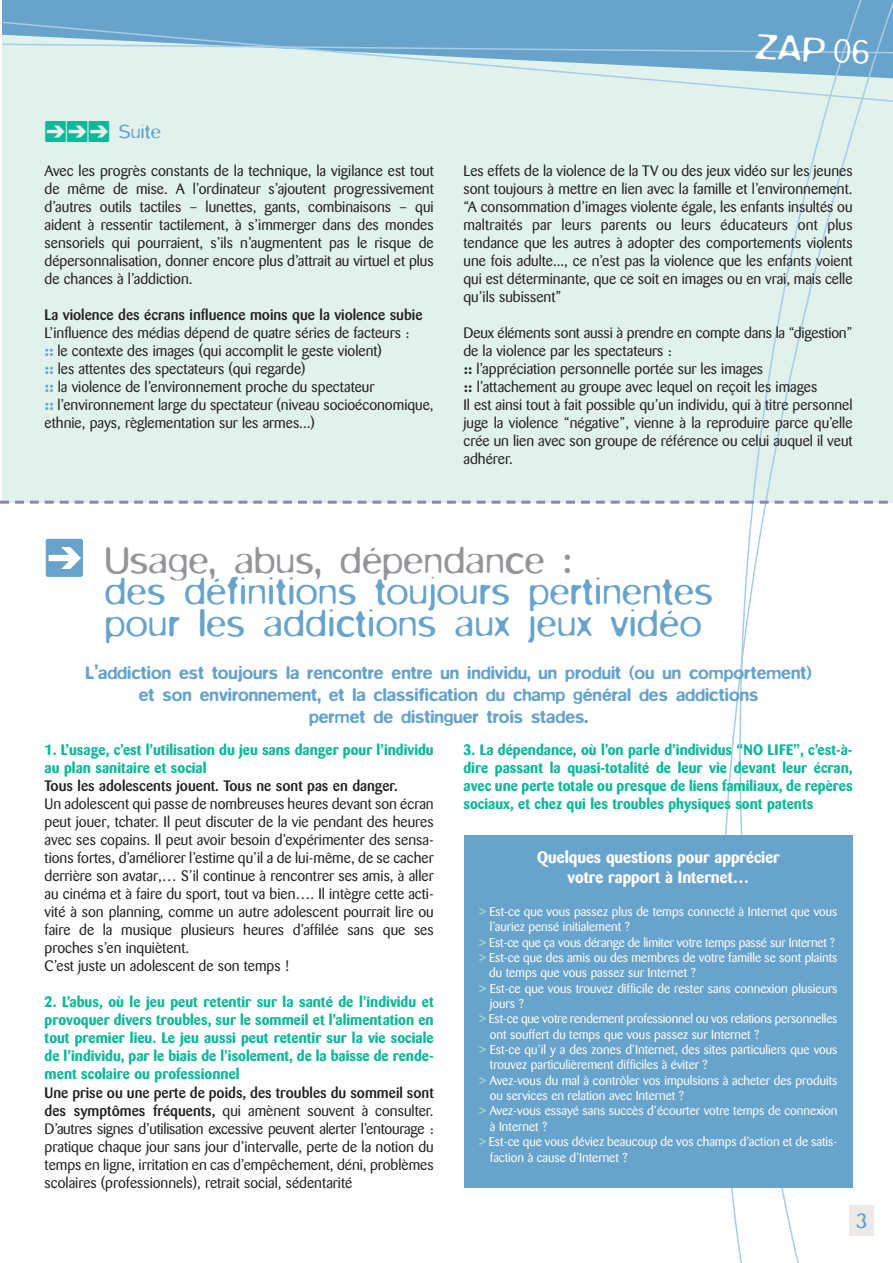
<style>
.page{position:relative;width:893px;height:1263px;background:#fff}
.page>*{position:absolute;margin:0;border:0;box-sizing:border-box;transform-origin:0 0}
.t1{font:300 42px/31.5px "Blur";color:#67a3cb}
.t2{font:300 42px "Blur";color:#939598}
.t3{font:300 39px "Blur";color:#fff}
.t4{font:300 24px "Blur";color:#67a3cb}
.t5{font:300 21px "Blur";color:#67a3cb}
.t6{font:500 18px/21.6px "Blur";color:#67a3cb;text-align:center}
.t7{font:700 16.5px/19.8px "Barmeno";color:#fff;text-align:center}
.t8{font:15px/18px "Barmeno";color:#231f20;text-align:justify}
.t9{font:700 15px/18px "Barmeno";color:#0db899;text-align:justify}
.t10{font:500 15px "Barmeno";color:#231f20}
.t11{font:12.75px "Barmeno";color:#fff}
.s1{font-weight:800;color:#67a3cb}
.s2{font-weight:700}
.s3{font-weight:500}
.s4{font-weight:700;color:#a1d7c8}
</style>
<div class="page">
<div style="left:2px;top:0;width:891px;height:502px;background:#e1f1ec"></div>
<div style="left:2px;top:0;width:626px;height:16px;background:#67a3cb"></div>
<svg style="left:628px;top:0;width:244px;height:1263px"></svg>
<svg style="left:2px;top:16px;width:891px;height:90px"></svg>
<div style="left:849px;top:1205px;width:24px;height:30px;background:#ece9e7"></div>
<svg style="left:0;top:501px;width:893px;height:3px"></svg>
<div style="left:464px;top:835px;width:389px;height:353px;background:#67a3cb"></div>
<h3 class="t5" style="left:119px;top:119px;width:44px">Suite</h3>
<p class="t8" style="left:45px;top:163px;width:391px">Avec les progrès constants de la technique, la vigilance est tout de même de mise. A l’ordinateur s’ajoutent progressivement d’autres outils tactiles – lunettes, gants, combinaisons – qui aident à ressentir tactilement, à s’immerger dans des mondes sensoriels qui pourraient, s’ils n’augmentent pas le risque de dépersonnalisation, donner encore plus d’attrait au virtuel et plus de chances à l’addiction.</p>
<p class="t10" style="left:45px;top:309px;width:379px">La violence des écrans influence moins que la violence subie</p>
<p class="t8" style="left:45px;top:325px;width:391px;text-align:left">L’influence des médias dépend de quatre séries de facteurs :<br><span class="s1">::</span> le contexte des images (qui accomplit le geste violent)<br><span class="s1">::</span> les attentes des spectateurs (qui regarde)<br><span class="s1">::</span> la violence de l’environnement proche du spectateur<br><span class="s1">::</span> l’environnement large du spectateur (niveau socioéconomique, ethnie, pays, règlementation sur les armes...)</p>
<h2 class="t3" style="left:756px;top:22px;width:116px;rotate:3deg">ZAP 06</h2>
<p class="t8" style="left:463px;top:163px;width:391px">Les effets de la violence de la TV ou des jeux vidéo sur les jeunes sont toujours à mettre en lien avec la famille et l’environnement. “A consommation d’images violente égale, les enfants insultés ou maltraités par leurs parents ou leurs éducateurs ont plus tendance que les autres à adopter des comportements violents une fois adulte..., ce n’est pas la violence que les enfants voient qui est déterminante, que ce soit en images ou en vrai, mais celle qu’ils subissent”</p>
<p class="t8" style="left:463px;top:325px;width:391px;text-align:left">Deux éléments sont aussi à prendre en compte dans la “digestion” de la violence par les spectateurs :<br><span class="s2">::</span> l’appréciation personnelle portée sur les images<br><span class="s2">::</span> l’attachement au groupe avec lequel on reçoit les images<br>Il est ainsi tout à fait possible qu’un individu, qui à titre personnel juge la violence “négative”, vienne à la reproduire parce qu’elle crée un lien avec son groupe de référence ou celui auquel il veut adhérer.</p>
<h1 class="t2" style="left:104px;top:534px;width:469px">Usage, abus, dépendance :</h1>
<h1 class="t1" style="left:104px;top:574px;width:610px">des définitions toujours pertinentes pour les addictions aux jeux vidéo</h1>
<p class="t6" style="left:85px;top:662px;width:728px">L’addiction est toujours la rencontre entre un individu, un produit (ou un comportement) et son environnement, et la classification du champ général des addictions<br>permet de distinguer trois stades.</p>
<p class="t9" style="left:45px;top:742px;width:391px">1. L’usage, c’est l’utilisation du jeu sans danger pour l’individu au plan sanitaire et social</p>
<p class="t10" style="left:45px;top:780px;width:355px">Tous les adolescents jouent. Tous ne sont pas en danger.</p>
<p class="t8" style="left:45px;top:796px;width:391px;text-align:left">Un adolescent qui passe de nombreuses heures devant son écran peut jouer, tchater. Il peut discuter de la vie pendant des heures avec ses copains. Il peut avoir besoin d’expérimenter des sensa&shy;tions fortes, d’améliorer l’estime qu’il a de lui-même, de se cacher derrière son avatar,… S’il continue à rencontrer ses amis, à aller au cinéma et à faire du sport, tout va bien…. Il intègre cette acti&shy;vité à son planning, comme un autre adolescent pourrait lire ou faire de la musique plusieurs heures d’affilée sans que ses proches s’en inquiètent.<br>C’est juste un adolescent de son temps !</p>
<p class="t9" style="left:45px;top:994px;width:391px">2. L’abus, où le jeu peut retentir sur la santé de l’individu et provoquer divers troubles, sur le sommeil et l’alimentation en tout premier lieu. Le jeu aussi peut retentir sur la vie sociale de l’individu, par le biais de l’isolement, de la baisse de rende&shy;ment scolaire ou professionnel</p>
<p class="t8" style="left:45px;top:1084px;width:391px"><span class="s3">Une prise ou une perte de poids, des troubles du sommeil sont des symptômes fréquents,</span> qui amènent souvent à consulter.<br>D’autres signes d’utilisation excessive peuvent alerter l’entourage : pratique chaque jour sans jour d’intervalle, perte de la notion du temps en ligne, irritation en cas d’empêchement, déni, problèmes scolaires (professionnels), retrait social, sédentarité</p>
<p class="t9" style="left:463px;top:742px;width:391px">3. La dépendance, où l’on parle d’individus “NO LIFE”, c’est-à&shy;dire passant la quasi-totalité de leur vie devant leur écran, avec une perte totale ou presque de liens familiaux, de repères sociaux, et chez qui les troubles physiques sont patents</p>
<p class="t7" style="left:537px;top:848px;width:244px">Quelques questions pour apprécier votre rapport à Internet…</p>
<p class="t11" style="left:479px;top:906px;width:360px"><span class="s4">&gt;</span> Est-ce que vous passez plus de temps connecté à Internet que vous</p>
<p class="t11" style="left:490px;top:922px;width:142px">l’auriez pensé initialement ?</p>
<p class="t11" style="left:479px;top:937px;width:357px"><span class="s4">&gt;</span> Est-ce que ça vous dérange de limiter votre temps passé sur Internet ?</p>
<p class="t11" style="left:479px;top:952px;width:360px"><span class="s4">&gt;</span> Est-ce que des amis ou des membres de votre famille se sont plaints</p>
<p class="t11" style="left:489px;top:968px;width:208px">du temps que vous passez sur Internet ?</p>
<p class="t11" style="left:479px;top:983px;width:360px"><span class="s4">&gt;</span> Est-ce que vous trouvez difficile de rester sans connexion plusieurs</p>
<p class="t11" style="left:490px;top:998px;width:36px">jours ?</p>
<p class="t11" style="left:479px;top:1013px;width:360px"><span class="s4">&gt;</span> Est-ce que votre rendement professionnel ou vos relations personnelles</p>
<p class="t11" style="left:490px;top:1029px;width:271px">ont souffert du temps que vous passez sur Internet ?</p>
<p class="t11" style="left:479px;top:1044px;width:360px"><span class="s4">&gt;</span> Est-ce qu’il y a des zones d’Internet, des sites particuliers que vous</p>
<p class="t11" style="left:490px;top:1059px;width:219px">trouvez particulièrement difficiles à éviter ?</p>
<p class="t11" style="left:479px;top:1075px;width:360px"><span class="s4">&gt;</span> Avez-vous du mal à contrôler vos impulsions à acheter des produits</p>
<p class="t11" style="left:490px;top:1090px;width:196px">ou services en relation avec Internet ?</p>
<p class="t11" style="left:479px;top:1105px;width:360px"><span class="s4">&gt;</span> Avez-vous essayé sans succès d’écourter votre temps de connexion</p>
<p class="t11" style="left:490px;top:1121px;width:59px">à Internet ?</p>
<p class="t11" style="left:479px;top:1136px;width:360px"><span class="s4">&gt;</span> Est-ce que vous déviez beaucoup de vos champs d’action et de satis-</p>
<p class="t11" style="left:490px;top:1152px;width:139px">faction à cause d’Internet ?</p>
<h3 class="t4" style="left:855px;top:1205px;width:13px">3</h3>
</div>
